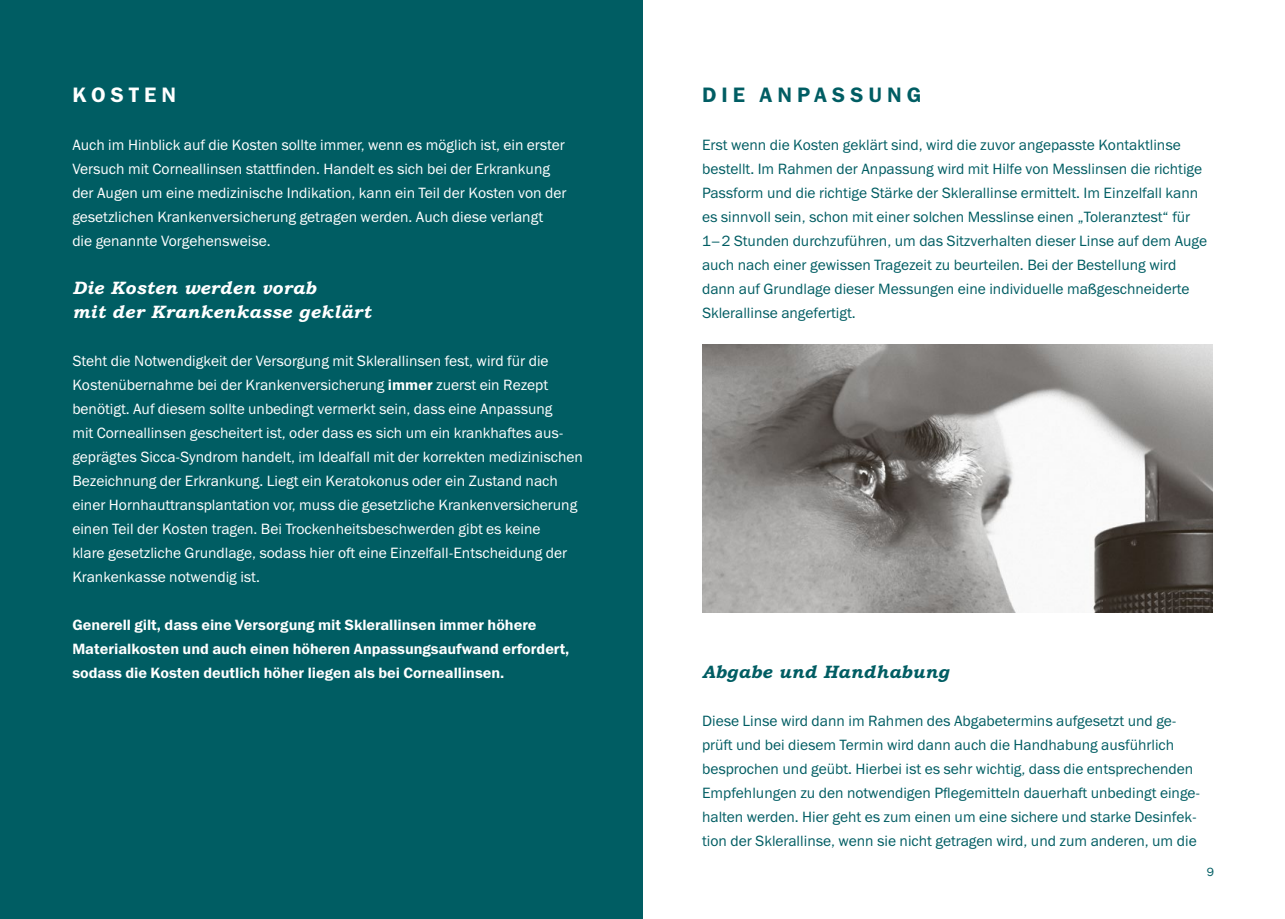
<style>
.page{position:relative;width:1285px;height:919px;background:#fff}
.page>*{position:absolute;margin:0;border:0;box-sizing:border-box;transform-origin:0 0}
.t1{font:21px "Franklin Gothic Demi ITC";letter-spacing:.235em;color:#005d63}
.t2{font:21px "Franklin Gothic Demi ITC";letter-spacing:.235em;color:#fff}
.t3{font:italic 700 18px/24px "Bookman Old Style Std";letter-spacing:.02em;color:#fff}
.t4{font:italic 700 18px "Bookman Old Style Std";letter-spacing:.02em;color:#005d63}
.t5{font:15px/24px "Franklin Gothic Book ITC";color:#fff}
.t6{font:15px/24px "Franklin Gothic Book ITC";color:#005d63}
.t7{font:15px/24px "Franklin Gothic Demi ITC";color:#fff}
.t8{font:12px "Franklin Gothic Book ITC";color:#005d63}
.s1{font-family:"Franklin Gothic Demi ITC"}
</style>
<div class="page">
<div style="left:0;top:0;width:642px;height:918px;background:#005d63"></div>
<img style="left:702px;top:344px;width:510px;height:268px">
<h1 class="t2" style="left:72px;top:82px;width:105px">KOSTEN</h1>
<p class="t5" style="left:72px;top:132px;width:495px">Auch im Hinblick auf die Kosten sollte immer, wenn es möglich ist, ein erster Versuch mit Corneallinsen stattfinden. Handelt es sich bei der Erkrankung der Augen um eine medizinische Indikation, kann ein Teil der Kosten von der gesetzlichen Krankenversicherung getragen werden. Auch diese verlangt die genannte Vorgehensweise.</p>
<p class="t3" style="left:72px;top:275px;width:300px">Die Kosten werden vorab<br>mit der Krankenkasse geklärt</p>
<p class="t5" style="left:72px;top:348px;width:512px">Steht die Notwendigkeit der Versorgung mit Sklerallinsen fest, wird für die Kostenübernahme bei der Krankenversicherung <span class="s1">immer</span> zuerst ein Rezept benötigt. Auf diesem sollte unbedingt vermerkt sein, dass eine Anpassung<br>mit Corneallinsen gescheitert ist, oder dass es sich um ein krankhaftes aus&shy;geprägtes Sicca-Syndrom handelt, im Idealfall mit der korrekten medizinischen Bezeichnung der Erkrankung. Liegt ein Keratokonus oder ein Zustand nach einer Hornhauttransplantation vor, muss die gesetzliche Krankenversicherung einen Teil der Kosten tragen. Bei Trockenheitsbeschwerden gibt es keine<br>klare gesetzliche Grundlage, sodass hier oft eine Einzelfall-Entscheidung der Krankenkasse notwendig ist.</p>
<p class="t7" style="left:72px;top:613px;width:498px">Generell gilt, dass eine Versorgung mit Sklerallinsen immer höhere<br>Materialkosten und auch einen höheren Anpassungsaufwand erfordert, sodass die Kosten deutlich höher liegen als bei Corneallinsen.</p>
<h1 class="t1" style="left:702px;top:82px;width:220px">DIE ANPASSUNG</h1>
<p class="t6" style="left:702px;top:132px;width:506px">Erst wenn die Kosten geklärt sind, wird die zuvor angepasste Kontaktlinse bestellt. Im Rahmen der Anpassung wird mit Hilfe von Messlinsen die richtige Passform und die richtige Stärke der Sklerallinse ermittelt. Im Einzelfall kann es sinnvoll sein, schon mit einer solchen Messlinse einen „Toleranztest“ für 1–2 Stunden durchzuführen, um das Sitzverhalten dieser Linse auf dem Auge auch nach einer gewissen Tragezeit zu beurteilen. Bei der Bestellung wird dann auf Grundlage dieser Messungen eine individuelle maßgeschneiderte Sklerallinse angefertigt.</p>
<p class="t4" style="left:702px;top:661px;width:248px">Abgabe und Handhabung</p>
<p class="t6" style="left:702px;top:708px;width:499px">Diese Linse wird dann im Rahmen des Abgabetermins aufgesetzt und ge&shy;prüft und bei diesem Termin wird dann auch die Handhabung ausführlich besprochen und geübt. Hierbei ist es sehr wichtig, dass die entsprechenden Empfehlungen zu den notwendigen Pflegemitteln dauerhaft unbedingt einge&shy;halten werden. Hier geht es zum einen um eine sichere und starke Desinfek&shy;tion der Sklerallinse, wenn sie nicht getragen wird, und zum anderen, um die</p>
<p class="t8" style="left:1206px;top:864px;width:9px">9</p>
</div>
